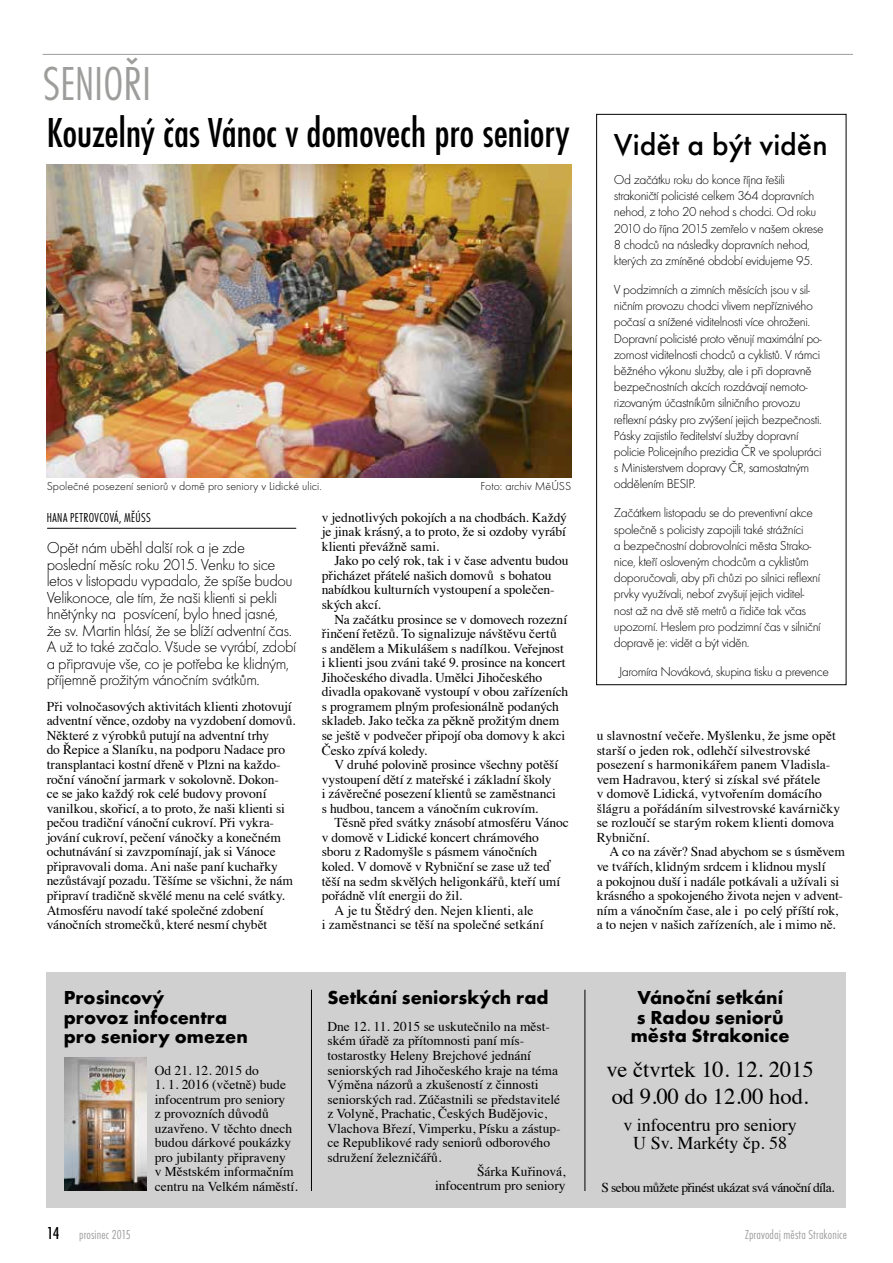
<style>
.page{position:relative;width:893px;height:1263px;background:#fff}
.page>*{position:absolute;margin:0;border:0;box-sizing:border-box;transform-origin:0 0}
.t1{font:49.5px "Futura TOT Ligh Cond";letter-spacing:.005em;color:#9d9d9c}
.t2{font:500 condensed 43.5px "Futura TOT";letter-spacing:-.01em;color:#000}
.t3{font:500 31.5px "Futura TOT";color:#000}
.t4{font:22.5px/27px "Times";color:#000}
.t5{font:700 19.5px/19.5px "Futura TOT";color:#000}
.t6{font:18px/18px "Times";color:#000;text-align:center}
.t7{font:16.5px/16.5px "Futura TOT Ligh";letter-spacing:-.03em;color:#000}
.t8{font:13.5px/14.5px "Times";color:#000}
.t9{font:13.5px/16.2px "Futura TOT Ligh";letter-spacing:-.03em;color:#000}
.t10{font:13.5px "Times";letter-spacing:-.04em;color:#000}
.t11{font:13.5px "Futura TOT Ligh Cond";letter-spacing:.01em;color:#9d9d9c}
.t12{font:13.5px "Futura TOT Ligh Cond";letter-spacing:.025em;color:#000}
.t13{font:12px "Futura TOT Ligh";color:#000}
.s1{font-family:"Futura TOT";font-weight:500;font-stretch:condensed;font-size:18px;color:#000}
</style>
<div class="page">
<hr style="left:43px;top:54px;width:810px;height:1px;background:#9d9d9c">
<div style="left:47px;top:973px;width:799px;height:235px;background:#d0d0d0"></div>
<hr style="left:311px;top:990px;width:1px;height:201px;background:#000">
<hr style="left:584px;top:990px;width:1px;height:201px;background:#000">
<div style="left:596px;top:114px;width:250px;height:571px;border:1px solid #000"></div>
<hr style="left:47px;top:528px;width:249px;height:1px;background:#000">
<img style="left:47px;top:165px;width:524px;height:313px">
<img style="left:64px;top:1057px;width:82px;height:134px">
<h1 class="t1" style="left:43px;top:55px;width:110px">SENIOŘI</h1>
<h2 class="t2" style="left:47px;top:108px;width:525px">Kouzelný čas Vánoc v domovech pro seniory</h2>
<p class="t13" style="left:47px;top:480px;width:277px">Společné posezení seniorů v domě pro seniory v Lidické ulici.</p>
<p class="t13" style="left:481px;top:480px;width:92px">Foto: archiv MěÚSS</p>
<p class="t12" style="left:47px;top:510px;width:106px">HANA PETROVCOVÁ, MĚÚSS</p>
<p class="t7" style="left:47px;top:539px;width:251px">Opět nám uběhl další rok a je zde poslední měsíc roku 2015. Venku to sice letos v listopadu vypadalo, že spíše budou Velikonoce, ale tím, že naši klienti si pekli hnětýnky na posvícení, bylo hned jasné, že sv. Martin hlásí, že se blíží adventní čas.<br>A už to také začalo. Všude se vyrábí, zdobí a připravuje vše, co je potřeba ke klidným, příjemně prožitým vánočním svátkům.</p>
<p class="t8" style="left:47px;top:698px;width:250px">Při volnočasových aktivitách klienti zhotovují adventní věnce, ozdoby na vyzdobení domovů.<br>Některé z výrobků putují na adventní trhy<br>do Řepice a Slaníku, na podporu Nadace pro transplantaci kostní dřeně v Plzni na každo&shy;roční vánoční jarmark v sokolovně. Dokon-<br>ce se jako každý rok celé budovy provoní vanilkou, skořicí, a to proto, že naši klienti si pečou tradiční vánoční cukroví. Při vykra&shy;jování cukroví, pečení vánočky a konečném ochutnávání si zavzpomínají, jak si Vánoce připravovali doma. Ani naše paní kuchařky nezůstávají pozadu. Těšíme se všichni, že nám připraví tradičně skvělé menu na celé svátky.<br>Atmosféru navodí také společné zdobení vánočních stromečků, které nesmí chybět</p>
<h3 class="t5" style="left:64px;top:987px;width:186px">Prosincový<br>provoz infocentra pro seniory omezen</h3>
<p class="t8" style="left:155px;top:1061px;width:106px">Od 21. 12. 2015 do</p>
<p class="t8" style="left:155px;top:1076px;width:144px">1. 1. 2016 (včetně) bude infocentrum pro seniory<br>z provozních důvodů uzavřeno. V těchto dnech budou dárkové poukázky pro jubilanty připraveny<br>v Městském informačním centru na Velkém náměstí.</p>
<p class="t8" style="left:322px;top:509px;width:247px;text-align:justify">v jednotlivých pokojích a na chodbách. Každý je jinak krásný, a to proto, že si ozdoby vyrábí klienti převážně sami.</p>
<p class="t8" style="left:322px;top:552px;width:248px;text-indent:13px">Jako po celý rok, tak i v čase adventu budou přicházet přátelé našich domovů s bohatou nabídkou kulturních vystoupení a společen&shy;ských akcí.</p>
<p class="t8" style="left:322px;top:610px;width:248px;text-indent:13px">Na začátku prosince se v domovech rozezní řinčení řetězů. To signalizuje návštěvu čertů<br>s andělem a Mikulášem s nadílkou. Veřejnost i klienti jsou zváni také 9. prosince na koncert Jihočeského divadla. Umělci Jihočeského divadla opakovaně vystoupí v obou zařízeních s programem plným profesionálně podaných skladeb. Jako tečka za pěkně prožitým dnem se ještě v podvečer připojí oba domovy k akci Česko zpívá koledy.</p>
<p class="t8" style="left:322px;top:756px;width:238px;text-indent:13px">V druhé polovině prosince všechny potěší vystoupení dětí z mateřské i základní školy i závěrečné posezení klientů se zaměstnanci s hudbou, tancem a vánočním cukrovím.</p>
<p class="t8" style="left:334px;top:814px;width:236px">Těsně před svátky znásobí atmosféru Vánoc</p>
<p class="t8" style="left:322px;top:829px;width:219px">v domově v Lidické koncert chrámového</p>
<p class="t8" style="left:322px;top:843px;width:217px">sboru z Radomyšle s pásmem vánočních</p>
<p class="t8" style="left:322px;top:858px;width:231px">koled. V domově v Rybniční se zase už teď</p>
<p class="t8" style="left:322px;top:872px;width:240px">těší na sedm skvělých heligonkářů, kteří umí</p>
<p class="t8" style="left:322px;top:887px;width:142px">pořádně vlít energii do žil.</p>
<p class="t8" style="left:334px;top:902px;width:201px">A je tu Štědrý den. Nejen klienti, ale</p>
<p class="t8" style="left:322px;top:916px;width:223px">i zaměstnanci se těší na společné setkání</p>
<h3 class="t5" style="left:327px;top:987px;width:223px">Setkání seniorských rad</h3>
<p class="t8" style="left:327px;top:1018px;width:224px">Dne 12. 11. 2015 se uskutečnilo na měst-</p>
<p class="t8" style="left:327px;top:1032px;width:198px">ském úřadě za přítomnosti paní mís-</p>
<p class="t8" style="left:327px;top:1047px;width:205px">tostarostky Heleny Brejchové jednání</p>
<p class="t8" style="left:327px;top:1061px;width:232px">seniorských rad Jihočeského kraje na téma</p>
<p class="t8" style="left:327px;top:1076px;width:213px">Výměna názorů a zkušeností z činnosti</p>
<p class="t8" style="left:327px;top:1091px;width:234px">seniorských rad. Zúčastnili se představitelé</p>
<p class="t8" style="left:327px;top:1105px;width:221px">z Volyně, Prachatic, Českých Budějovic,</p>
<p class="t8" style="left:327px;top:1120px;width:235px">Vlachova Březí, Vimperku, Písku a zástup-</p>
<p class="t8" style="left:327px;top:1134px;width:224px">ce Republikové rady seniorů odborového</p>
<p class="t8" style="left:327px;top:1149px;width:115px">sdružení železničářů.</p>
<p class="t8" style="left:477px;top:1163px;width:90px">Šárka Kuřinová,</p>
<p class="t8" style="left:435px;top:1177px;width:132px">infocentrum pro seniory</p>
<h3 class="t3" style="left:614px;top:126px;width:215px">Vidět a být viděn</h3>
<p class="t9" style="left:614px;top:172px;width:211px">Od začátku roku do konce října řešili strakoničtí policisté celkem 364 dopravních nehod, z toho 20 nehod s chodci. Od roku 2010 do října 2015 zemřelo v našem okrese 8 chodců na následky dopravních nehod, kterých za zmíněné období evidujeme 95.</p>
<p class="t9" style="left:614px;top:282px;width:209px">V podzimních a zimních měsících jsou v sil&shy;ničním provozu chodci vlivem nepříznivého počasí a snížené viditelnosti více ohroženi.<br>Dopravní policisté proto věnují maximální po&shy;zornost viditelnosti chodců a cyklistů. V rámci běžného výkonu služby, ale i při dopravně bezpečnostních akcích rozdávají nemoto&shy;rizovaným účastníkům silničního provozu reflexní pásky pro zvýšení jejich bezpečnosti.<br>Pásky zajistilo ředitelství služby dopravní policie Policejního prezidia ČR ve spolupráci s Ministerstvem dopravy ČR, samostatným oddělením BESIP.</p>
<p class="t9" style="left:614px;top:505px;width:208px">Začátkem listopadu se do preventivní akce společně s policisty zapojili také strážníci<br>a bezpečnostní dobrovolníci města Strako&shy;nice, kteří osloveným chodcům a cyklistům doporučovali, aby při chůzi po silnici reflexní prvky využívali, neboť zvyšují jejich viditel&shy;nost až na dvě stě metrů a řidiče tak včas upozorní. Heslem pro podzimní čas v silniční dopravě je: vidět a být viděn.</p>
<p class="t9" style="left:619px;top:663px;width:212px">Jaromíra Nováková, skupina tisku a prevence</p>
<p class="t8" style="left:597px;top:727px;width:245px">u slavnostní večeře. Myšlenku, že jsme opět starší o jeden rok, odlehčí silvestrovské posezení s harmonikářem panem Vladisla&shy;vem Hadravou, který si získal své přátele<br>v domově Lidická, vytvořením domácího šlágru a pořádáním silvestrovské kavárničky se rozloučí se starým rokem klienti domova Rybniční.</p>
<p class="t8" style="left:597px;top:843px;width:250px;text-indent:13px">A co na závěr? Snad abychom se s úsměvem ve tvářích, klidným srdcem i klidnou myslí<br>a pokojnou duší i nadále potkávali a užívali si krásného a spokojeného života nejen v advent&shy;ním a vánočním čase, ale i po celý příští rok, a to nejen v našich zařízeních, ale i mimo ně.</p>
<h3 class="t5" style="left:631px;top:988px;width:160px;line-height:18.8px;text-align:center">Vánoční setkání s Radou seniorů města Strakonice</h3>
<h3 class="t4" style="left:606px;top:1054px;width:209px">ve čtvrtek 10. 12. 2015 od 9.00 do 12.00 hod.</h3>
<h3 class="t6" style="left:623px;top:1114px;width:175px">v infocentru pro seniory<br>U Sv. Markéty čp. 58</h3>
<p class="t10" style="left:601px;top:1175px;width:235px">S sebou můžete přinést ukázat svá vánoční díla.</p>
<p class="t11" style="left:47px;top:1227px;width:85px"><span class="s1">14</span> prosinec 2015</p>
<p class="t11" style="left:745px;top:1227px;width:103px">Zpravodaj města Strakonice</p>
</div>
